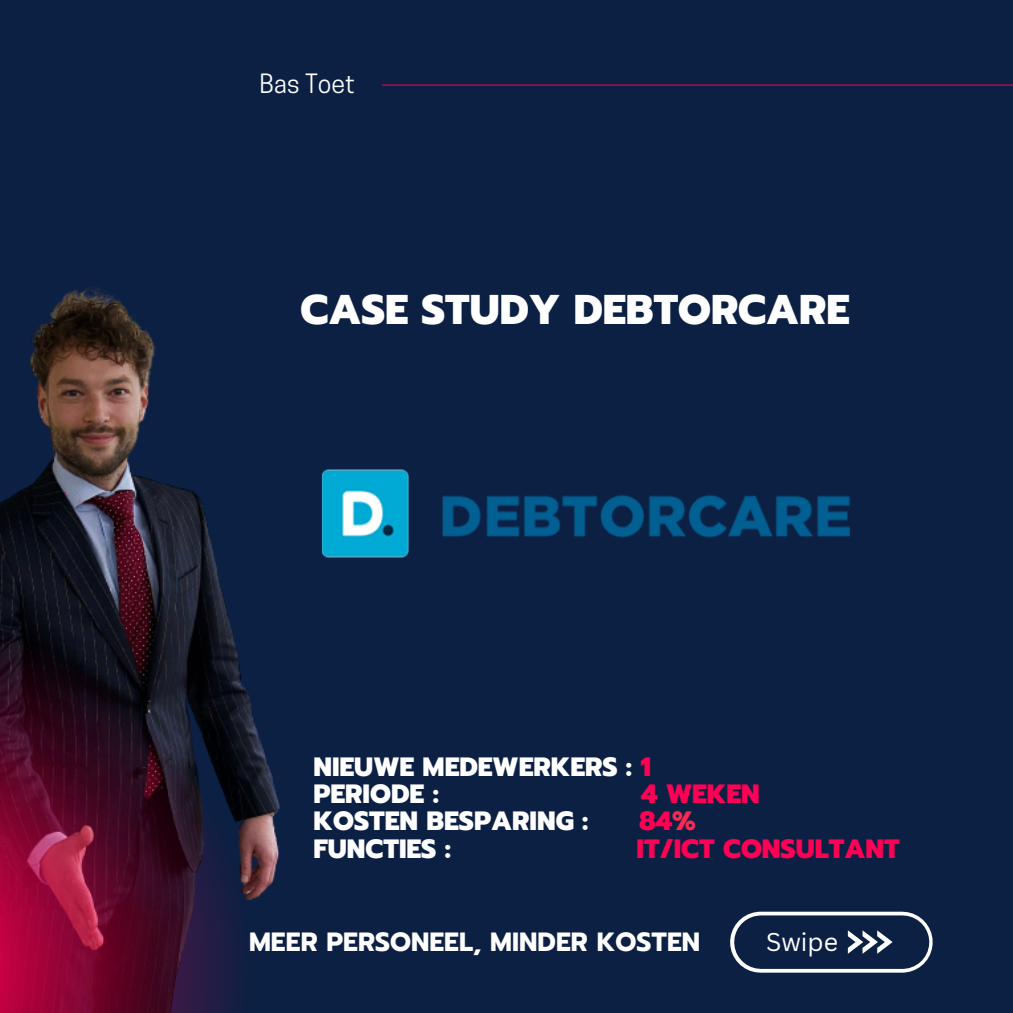
<style>
.page{position:relative;width:1013px;height:1013px;background:#fff}
.page>*{position:absolute;margin:0;border:0;box-sizing:border-box;transform-origin:0 0}
.t1{font:800 41.38px "Prompt";color:#fff}
.t2{font:800 26.38px "Prompt";color:#fff}
.t3{font:800 26.38px "Prompt";color:#ff0054}
.t4{font:800 26.38px "Prompt";color:#fefefe}
.t5{font:700 26.25px "Prompt";color:#fff}
.t6{font:25px "Cooper Hewitt";color:#fff}
.t7{font:25px "Canva Sans";color:#fff}
.s1{color:#ff0054}
.s2{color:#fc2854}
</style>
<div class="page">
<div style="left:0;top:0;width:1012px;height:1012px;background:#0c2043"></div>
<div style="left:760px;top:911px;width:142px;height:61px;background:linear-gradient(to right,#fefefe,#fefefe)"></div>
<div style="left:761px;top:915px;width:141px;height:53px;background:#0c2043"></div>
<svg style="left:847px;top:930px;width:45px;height:23px"></svg>
<img style="left:0;top:287px;width:280px;height:613px">
<svg style="left:0;top:613px;width:251px;height:399px;background:#40102a"></svg>
<hr style="left:382px;top:85px;width:630px;height:1px;background:#ff0054">
<img style="left:442px;top:495px;width:408px;height:43px">
<img style="left:322px;top:469px;width:87px;height:89px">
<p class="t6" style="left:259px;top:74px;width:97px">Bas Toet</p>
<p class="t1" style="left:300px;top:279px;width:550px">CASE STUDY DEBTORCARE</p>
<p class="t2" style="left:313px;top:747px;width:339px">NIEUWE MEDEWERKERS : <span class="s1">1</span></p>
<p class="t2" style="left:313px;top:774px;width:127px">PERIODE :</p>
<p class="t3" style="left:641px;top:774px;width:120px">4 WEKEN</p>
<p class="t2" style="left:313px;top:801px;width:276px">KOSTEN BESPARING :</p>
<p class="t3" style="left:639px;top:801px;width:58px">84<span class="s2">%</span></p>
<p class="t4" style="left:313px;top:828px;width:139px">FUNCTIES :</p>
<p class="t3" style="left:636px;top:828px;width:264px">IT/ICT CONSULTANT</p>
<p class="t5" style="left:249px;top:922px;width:453px">MEER PERSONEEL, MINDER KOSTEN</p>
<p class="t7" style="left:766px;top:924px;width:73px">Swipe</p>
</div>
